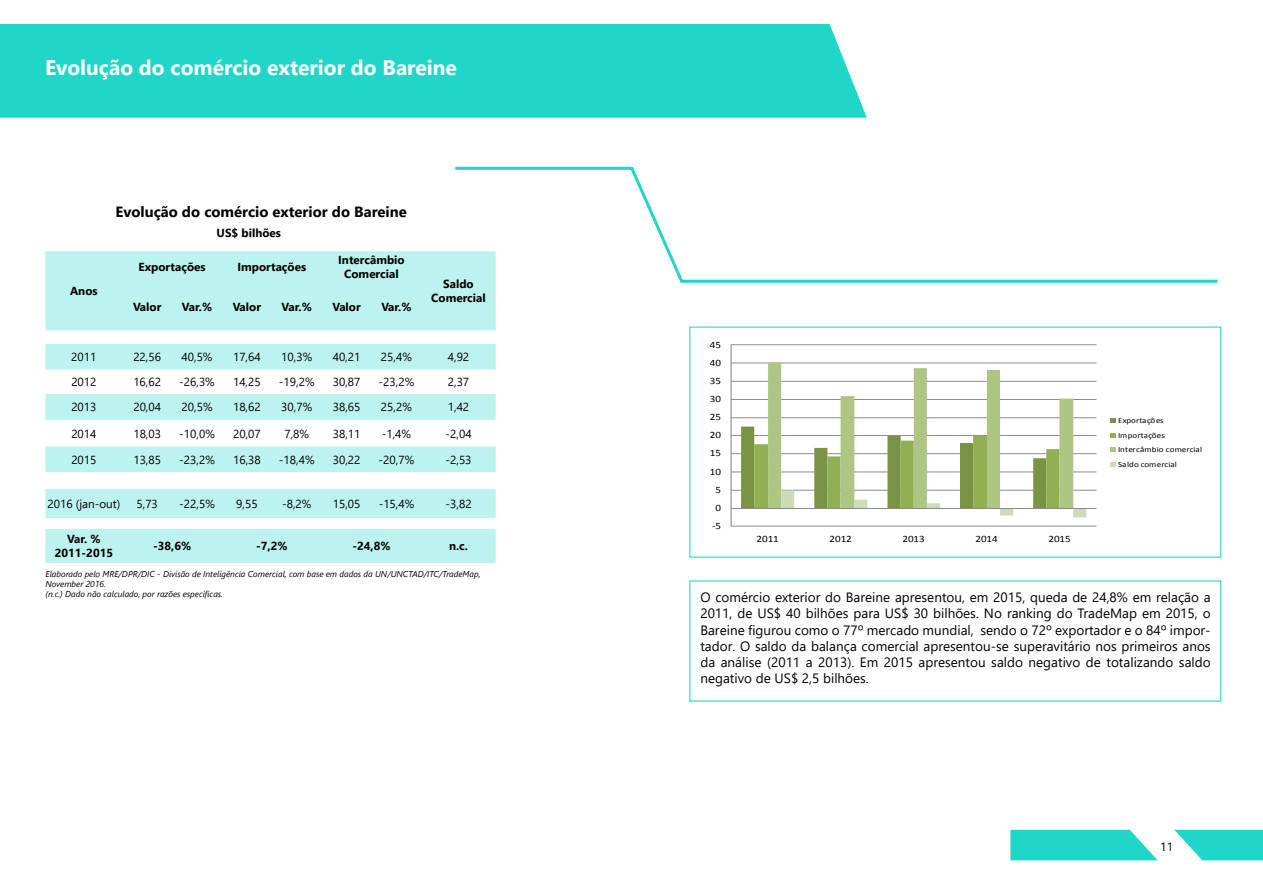
<style>
.page{position:relative;width:1263px;height:893px;background:#fff}
.page>*{position:absolute;margin:0;border:0;box-sizing:border-box;transform-origin:0 0}
.t1{font:700 21px "Segoe UI";color:#fff}
.t2{font:700 14.85px "Segoe UI";color:#000}
.t3{font:13.5px/16.2px "Segoe UI";color:#000;text-align:justify}
.t4{font:12px "Segoe UI";color:#000}
.t5{font:11.7px "Segoe UI";color:#000}
.t6{font:700 11.7px/14px "Segoe UI";color:#000;text-align:center}
.t7{font:9.75px "Calibri";letter-spacing:-.005em;color:#000;scale:1.13 1}
.t8{font:italic 8.55px/10.2px "Segoe UI";color:#000}
.t9{font:7.95px/14.7px "Calibri";letter-spacing:.01em;color:#000;scale:1.13 1}
</style>
<div class="page">
<div style="left:0;top:24px;width:867px;height:94px;background:#20d6c9"></div>
<svg style="left:1010px;top:830px;width:148px;height:30px;background:#36dace"></svg>
<svg style="left:1174px;top:830px;width:89px;height:30px"></svg>
<hr style="left:731px;top:526px;width:365px;height:1px;background:#868686">
<hr style="left:731px;top:490px;width:365px;height:1px;background:#868686">
<hr style="left:731px;top:472px;width:365px;height:1px;background:#868686">
<hr style="left:731px;top:453px;width:365px;height:1px;background:#868686">
<hr style="left:731px;top:435px;width:365px;height:1px;background:#868686">
<hr style="left:731px;top:417px;width:365px;height:1px;background:#868686">
<hr style="left:731px;top:399px;width:365px;height:1px;background:#868686">
<hr style="left:731px;top:381px;width:365px;height:1px;background:#868686">
<hr style="left:731px;top:363px;width:365px;height:1px;background:#868686">
<hr style="left:731px;top:344px;width:365px;height:1px;background:#868686">
<svg style="left:741px;top:363px;width:345px;height:154px"></svg>
<hr style="left:731px;top:345px;width:1px;height:181px;background:#868686">
<hr style="left:731px;top:508px;width:365px;height:1px;background:#868686">
<svg style="left:1110px;top:418px;width:6px;height:4px"></svg>
<svg style="left:1110px;top:433px;width:6px;height:5px"></svg>
<svg style="left:1110px;top:447px;width:6px;height:5px"></svg>
<svg style="left:1110px;top:462px;width:6px;height:5px"></svg>
<div style="left:46px;top:251px;width:450px;height:80px;background:#bcf3ef"></div>
<svg style="left:46px;top:344px;width:450px;height:219px;fill:#bcf3ef"></svg>
<svg style="left:452px;top:166px;width:766px;height:118px"></svg>
<h1 class="t1" style="left:45px;top:51px;width:413px">Evolução do comércio exterior do Bareine</h1>
<p class="t6" style="left:70px;top:284px;width:29px">Anos</p>
<p class="t2" style="left:116px;top:200px;width:293px">Evolução do comércio exterior do Bareine</p>
<p class="t6" style="left:217px;top:225px;width:66px">US$ bilhões</p>
<p class="t6" style="left:139px;top:260px;width:68px">Exportações</p>
<p class="t6" style="left:237px;top:260px;width:70px">Importações</p>
<p class="t6" style="left:338px;top:253px;width:68px">Intercâmbio<br>Comercial</p>
<p class="t6" style="left:133px;top:300px;width:30px">Valor</p>
<p class="t6" style="left:182px;top:300px;width:32px">Var.%</p>
<p class="t6" style="left:233px;top:300px;width:30px">Valor</p>
<p class="t6" style="left:282px;top:300px;width:32px">Var.%</p>
<p class="t6" style="left:332px;top:300px;width:30px">Valor</p>
<p class="t6" style="left:381px;top:300px;width:32px">Var.%</p>
<p class="t6" style="left:431px;top:277px;width:56px">Saldo<br>Comercial</p>
<p class="t5" style="left:71px;top:347px;width:27px">2011</p>
<p class="t5" style="left:133px;top:347px;width:29px">22,56</p>
<p class="t5" style="left:182px;top:347px;width:32px">40,5%</p>
<p class="t5" style="left:233px;top:347px;width:29px">17,64</p>
<p class="t5" style="left:281px;top:347px;width:32px">10,3%</p>
<p class="t5" style="left:333px;top:347px;width:29px">40,21</p>
<p class="t5" style="left:381px;top:347px;width:32px">25,4%</p>
<p class="t5" style="left:448px;top:347px;width:23px">4,92</p>
<p class="t5" style="left:71px;top:372px;width:27px">2012</p>
<p class="t5" style="left:133px;top:372px;width:29px">16,62</p>
<p class="t5" style="left:179px;top:372px;width:37px">-26,3%</p>
<p class="t5" style="left:233px;top:372px;width:29px">14,25</p>
<p class="t5" style="left:279px;top:372px;width:37px">-19,2%</p>
<p class="t5" style="left:333px;top:372px;width:29px">30,87</p>
<p class="t5" style="left:379px;top:372px;width:37px">-23,2%</p>
<p class="t5" style="left:448px;top:372px;width:23px">2,37</p>
<p class="t5" style="left:71px;top:398px;width:27px">2013</p>
<p class="t5" style="left:133px;top:398px;width:29px">20,04</p>
<p class="t5" style="left:182px;top:398px;width:32px">20,5%</p>
<p class="t5" style="left:233px;top:398px;width:29px">18,62</p>
<p class="t5" style="left:281px;top:398px;width:32px">30,7%</p>
<p class="t5" style="left:333px;top:398px;width:29px">38,65</p>
<p class="t5" style="left:381px;top:398px;width:32px">25,2%</p>
<p class="t5" style="left:448px;top:398px;width:23px">1,42</p>
<p class="t5" style="left:71px;top:424px;width:27px">2014</p>
<p class="t5" style="left:133px;top:424px;width:29px">18,03</p>
<p class="t5" style="left:179px;top:424px;width:37px">-10,0%</p>
<p class="t5" style="left:233px;top:424px;width:29px">20,07</p>
<p class="t5" style="left:284px;top:424px;width:26px">7,8%</p>
<p class="t5" style="left:333px;top:424px;width:29px">38,11</p>
<p class="t5" style="left:382px;top:424px;width:31px">-1,4%</p>
<p class="t5" style="left:445px;top:424px;width:28px">-2,04</p>
<p class="t5" style="left:71px;top:450px;width:27px">2015</p>
<p class="t5" style="left:133px;top:450px;width:29px">13,85</p>
<p class="t5" style="left:179px;top:450px;width:37px">-23,2%</p>
<p class="t5" style="left:233px;top:450px;width:29px">16,38</p>
<p class="t5" style="left:279px;top:450px;width:37px">-18,4%</p>
<p class="t5" style="left:333px;top:450px;width:29px">30,22</p>
<p class="t5" style="left:379px;top:450px;width:37px">-20,7%</p>
<p class="t5" style="left:445px;top:450px;width:28px">-2,53</p>
<p class="t5" style="left:48px;top:494px;width:74px">2016 (jan-out)</p>
<p class="t5" style="left:137px;top:494px;width:23px">5,73</p>
<p class="t5" style="left:179px;top:494px;width:37px">-22,5%</p>
<p class="t5" style="left:236px;top:494px;width:23px">9,55</p>
<p class="t5" style="left:282px;top:494px;width:31px">-8,2%</p>
<p class="t5" style="left:333px;top:494px;width:29px">15,05</p>
<p class="t5" style="left:379px;top:494px;width:37px">-15,4%</p>
<p class="t5" style="left:446px;top:494px;width:28px">-3,82</p>
<p class="t6" style="left:55px;top:532px;width:60px">Var. %<br>2011-2015</p>
<p class="t6" style="left:153px;top:539px;width:40px">-38,6%</p>
<p class="t6" style="left:256px;top:539px;width:33px">-7,2%</p>
<p class="t6" style="left:352px;top:539px;width:40px">-24,8%</p>
<p class="t6" style="left:449px;top:539px;width:20px">n.c.</p>
<p class="t8" style="left:46px;top:568px;width:437px">Elaborado pelo MRE/DPR/DIC - Divisão de Inteligência Comercial, com base em dados da UN/UNCTAD/ITC/TradeMap,<br>November 2016.<br>(n.c.) Dado não calculado, por razões específicas.</p>
<p class="t7" style="left:710px;top:338px;width:11px">45</p>
<p class="t7" style="left:710px;top:356px;width:11px">40</p>
<p class="t7" style="left:710px;top:375px;width:11px">35</p>
<p class="t7" style="left:710px;top:393px;width:11px">30</p>
<p class="t7" style="left:710px;top:411px;width:11px">25</p>
<p class="t7" style="left:710px;top:429px;width:11px">20</p>
<p class="t7" style="left:710px;top:447px;width:11px">15</p>
<p class="t7" style="left:710px;top:465px;width:11px">10</p>
<p class="t7" style="left:715px;top:483px;width:6px">5</p>
<p class="t7" style="left:715px;top:502px;width:6px">0</p>
<p class="t7" style="left:712px;top:520px;width:10px">-5</p>
<p class="t7" style="left:757px;top:532px;width:21px">2011</p>
<p class="t7" style="left:830px;top:532px;width:21px">2012</p>
<p class="t7" style="left:902px;top:532px;width:21px">2013</p>
<p class="t7" style="left:975px;top:532px;width:21px">2014</p>
<p class="t7" style="left:1048px;top:532px;width:21px">2015</p>
<p class="t9" style="left:1118px;top:412px;width:76px">Exportações<br>Importações<br>Intercâmbio comercial<br>Saldo comercial</p>
<p class="t3" style="left:700px;top:589px;width:512px">O comércio exterior do Bareine apresentou, em 2015, queda de 24,8% em relação a 2011, de US$ 40 bilhões para US$ 30 bilhões. No ranking do TradeMap em 2015, o Bareine figurou como o 77º mercado mundial, sendo o 72º exportador e o 84º impor&shy;tador. O saldo da balança comercial apresentou-se superavitário nos primeiros anos da análise (2011 a 2013). Em 2015 apresentou saldo negativo de totalizando saldo negativo de US$ 2,5 bilhões.</p>
<p class="t4" style="left:1160px;top:837px;width:14px">11</p>
</div>
